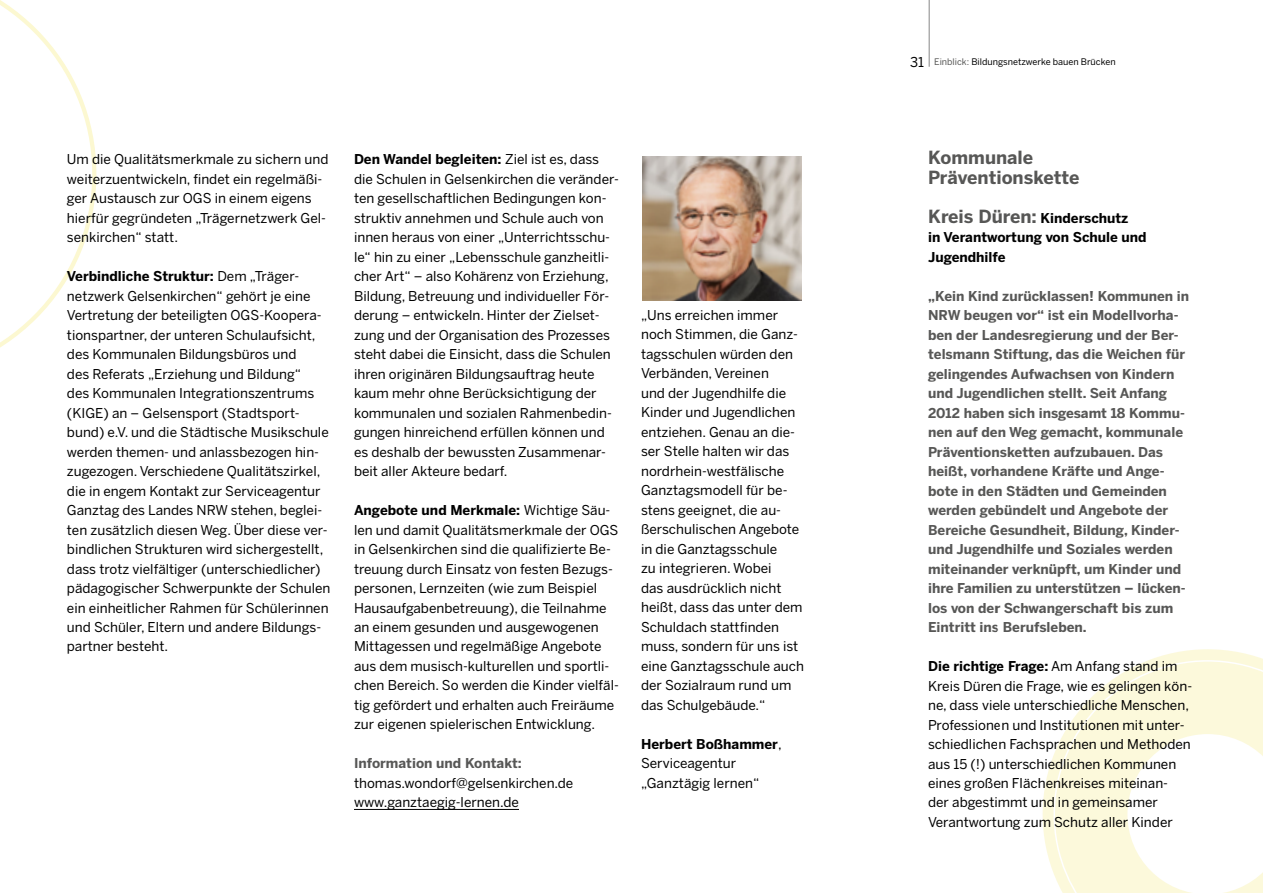
<style>
.page{position:relative;width:1263px;height:893px;background:#fff}
.page>*{position:absolute;margin:0;border:0;box-sizing:border-box;transform-origin:0 0}
.t1{font:700 18px/19.5px "Benton Sans";color:#575756}
.t2{font:13.5px/19.5px "Benton Sans";color:#000}
.t3{font:700 13.5px/19.5px "Benton Sans";color:#575756}
.t4{font:700 13.5px/19.5px "Benton Sans";color:#000}
.t5{font:9px "Benton Sans";color:#000}
.s1{font-weight:700}
.s2{font-size:13.5px}
.s3{color:#575756}
.s4{font-size:18px;color:#575756}
</style>
<div class="page">
<hr style="left:929px;top:0;width:1px;height:67px;background:#878787">
<img style="left:642px;top:156px;width:159px;height:145px">
<hr style="left:354px;top:809px;width:165px;height:1px;background:#000">
<svg style="left:1043px;top:649px;width:220px;height:244px;fill:#fcf9db"></svg>
<svg style="left:0;top:0;width:96px;height:348px"></svg>
<p class="t2" style="left:67px;top:149px;width:263px">Um die Qualitätsmerkmale zu sichern und weiterzuentwickeln, findet ein regelmäßi&shy;ger Austausch zur OGS in einem eigens hierfür gegründeten „Trägernetzwerk Gel&shy;senkirchen“ statt.</p>
<p class="t2" style="left:67px;top:266px;width:265px"><span class="s1">Verbindliche Struktur:</span> Dem „Träger&shy;netzwerk Gelsenkirchen“ gehört je eine Vertretung der beteiligten OGS-Koopera&shy;tionspartner, der unteren Schulaufsicht, des Kommunalen Bildungsbüros und<br>des Referats „Erziehung und Bildung“<br>des Kommunalen Integrationszentrums (KIGE) an – Gelsensport (Stadtsport&shy;bund) e.V. und die Städtische Musikschule werden themen- und anlassbezogen hin&shy;zugezogen. Verschiedene Qualitätszirkel, die in engem Kontakt zur Serviceagentur Ganztag des Landes NRW stehen, beglei&shy;ten zusätzlich diesen Weg. Über diese ver&shy;bindlichen Strukturen wird sichergestellt, dass trotz vielfältiger (unterschiedlicher) pädagogischer Schwerpunkte der Schulen ein einheitlicher Rahmen für Schülerinnen und Schüler, Eltern und andere Bildungs&shy;partner besteht.</p>
<p class="t2" style="left:354px;top:149px;width:266px"><span class="s1">Den Wandel begleiten:</span> Ziel ist es, dass die Schulen in Gelsenkirchen die veränder&shy;ten gesellschaftlichen Bedingungen kon&shy;struktiv annehmen und Schule auch von innen heraus von einer „Unterrichtsschu&shy;le“ hin zu einer „Lebensschule ganzheitli&shy;cher Art“ – also Kohärenz von Erziehung, Bildung, Betreuung und individueller För&shy;derung – entwickeln. Hinter der Zielset&shy;zung und der Organisation des Prozesses steht dabei die Einsicht, dass die Schulen ihren originären Bildungsauftrag heute kaum mehr ohne Berücksichtigung der kommunalen und sozialen Rahmenbedin&shy;gungen hinreichend erfüllen können und es deshalb der bewussten Zusammenar&shy;beit aller Akteure bedarf.</p>
<p class="t2" style="left:354px;top:500px;width:266px"><span class="s1">Angebote und Merkmale:</span> Wichtige Säu&shy;len und damit Qualitätsmerkmale der OGS in Gelsenkirchen sind die qualifizierte Be&shy;treuung durch Einsatz von festen Bezugs&shy;personen, Lernzeiten (wie zum Beispiel Hausaufgabenbetreuung), die Teilnahme an einem gesunden und ausgewogenen Mittagessen und regelmäßige Angebote aus dem musisch-kulturellen und sportli&shy;chen Bereich. So werden die Kinder vielfäl&shy;tig gefördert und erhalten auch Freiräume zur eigenen spielerischen Entwicklung.</p>
<p class="t3" style="left:354px;top:754px;width:169px">Information und Kontakt:</p>
<p class="t2" style="left:354px;top:773px;width:221px">thomas.wondorf@gelsenkirchen.de www.ganztaegig-lernen.de</p>
<p class="t2" style="left:641px;top:305px;width:164px">„Uns erreichen immer noch Stimmen, die Ganz&shy;tagsschulen würden den<br>Verbänden, Vereinen<br>und der Jugendhilfe die<br>Kinder und Jugendlichen entziehen. Genau an die&shy;ser Stelle halten wir das nordrhein-westfälische<br>Ganztagsmodell für be&shy;stens geeignet, die au&shy;ßerschulischen Angebote in die Ganztagsschule<br>zu integrieren. Wobei<br>das ausdrücklich nicht heißt, dass das unter dem<br>Schuldach stattfinden muss, sondern für uns ist eine Ganztagsschule auch der Sozialraum rund um das Schulgebäude.“</p>
<p class="t2" style="left:641px;top:734px;width:142px"><span class="s1">Herbert Boßhammer</span>,<br>Serviceagentur „Ganztägig lernen“</p>
<p class="t5" style="left:910px;top:57px;width:207px"><span class="s2">31</span> <span class="s3">Einblick:</span> Bildungsnetzwerke bauen Brücken</p>
<h1 class="t1" style="left:928px;top:148px;width:153px">Kommunale<br>Präventionskette</h1>
<p class="t4" style="left:928px;top:208px;width:220px"><span class="s4">Kreis Düren:</span> Kinderschutz<br>in Verantwortung von Schule und<br>Jugendhilfe</p>
<p class="t3" style="left:928px;top:286px;width:263px">„Kein Kind zurücklassen! Kommunen in NRW beugen vor“ ist ein Modellvorha&shy;ben der Landesregierung und der Ber&shy;telsmann Stiftung, das die Weichen für gelingendes Aufwachsen von Kindern und Jugendlichen stellt. Seit Anfang 2012 haben sich insgesamt 18 Kommu&shy;nen auf den Weg gemacht, kommunale Präventionsketten aufzubauen. Das heißt, vorhandene Kräfte und Ange&shy;bote in den Städten und Gemeinden werden gebündelt und Angebote der Bereiche Gesundheit, Bildung, Kinder&shy;und Jugendhilfe und Soziales werden miteinander verknüpft, um Kinder und ihre Familien zu unterstützen – lücken&shy;los von der Schwangerschaft bis zum Eintritt ins Berufsleben.</p>
<p class="t2" style="left:928px;top:656px;width:266px"><span class="s1">Die richtige Frage:</span> Am Anfang stand im Kreis Düren die Frage, wie es gelingen kön&shy;ne, dass viele unterschiedliche Menschen, Professionen und Institutionen mit unter&shy;schiedlichen Fachsprachen und Methoden aus 15 (!) unterschiedlichen Kommunen eines großen Flächenkreises miteinan&shy;der abgestimmt und in gemeinsamer Verantwortung zum Schutz aller Kinder</p>
</div>
